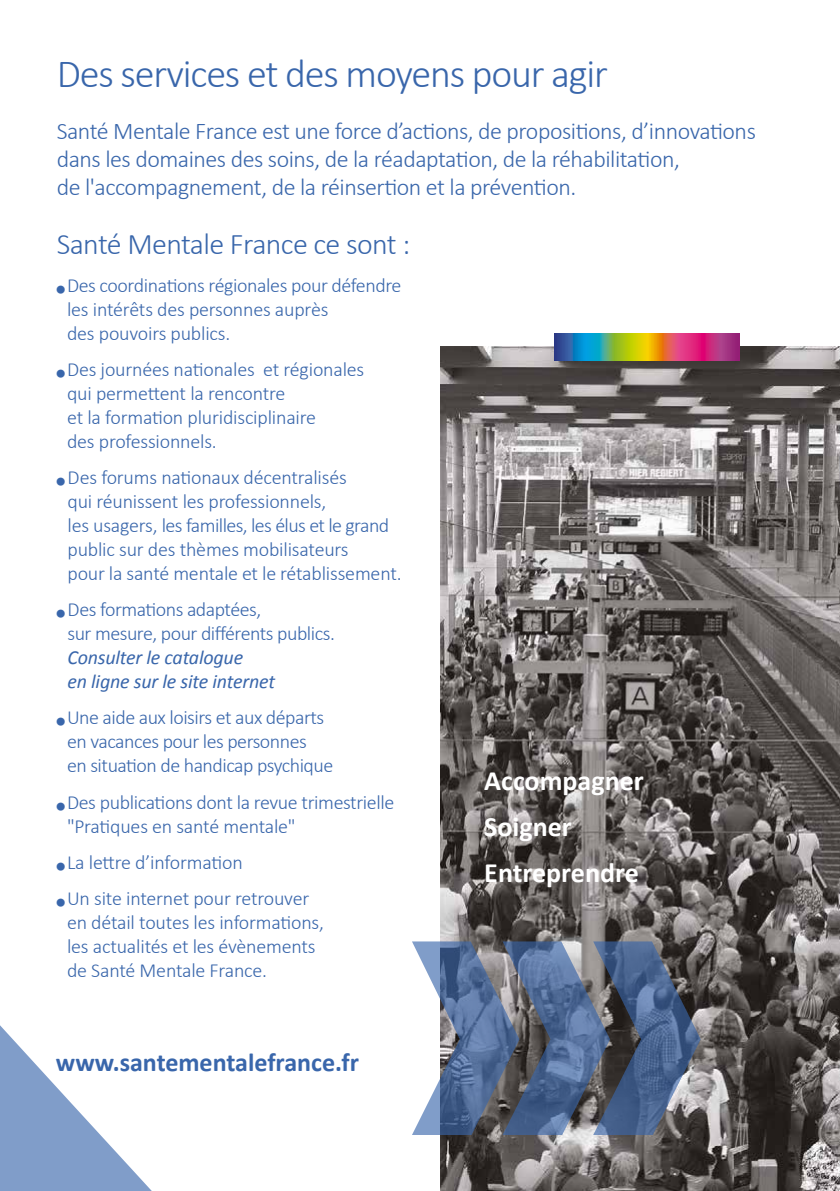
<style>
.page{position:relative;width:840px;height:1191px;background:#fff}
.page>*{position:absolute;margin:0;border:0;box-sizing:border-box;transform-origin:0 0}
.t1{font:300 40px "Calibri";letter-spacing:-.03em;color:#3966ab}
.t2{font:300 30px "Calibri";letter-spacing:-.02em;color:#3966ab}
.t3{font:700 28px "Calibri";color:#fff}
.t4{font:700 26px "Calibri";color:#3966ab}
.t5{font:300 24px/28px "Calibri";letter-spacing:-.02em;color:#3966ab}
.t6{font:300 20px/24px "Calibri";letter-spacing:-.015em;color:#3966ab}
.s1{font-weight:400;font-style:italic}
</style>
<div class="page">
<svg style="left:0;top:1025px;width:152px;height:166px"></svg>
<img style="left:440px;top:347px;width:399px;height:844px">
<svg style="left:412px;top:941px;width:288px;height:194px;background:#65748f"></svg>
<svg style="left:554px;top:334px;width:184px;height:26px;background:#96746a"></svg>
<p class="t1" style="left:57px;top:49px;width:552px">Des services et des moyens pour agir</p>
<p class="t5" style="left:57px;top:117px;width:700px">Santé Mentale France est une force d’actions, de propositions, d’innovations dans les domaines des soins, de la réadaptation, de la réhabilitation,<br>de l'accompagnement, de la réinsertion et la prévention.</p>
<p class="t2" style="left:57px;top:225px;width:355px">Santé Mentale France ce sont :</p>
<p class="t6" style="left:67px;top:273px;width:336px;text-indent:-10px">■ Des coordinations régionales pour défendre les intérêts des personnes auprès<br>des pouvoirs publics.</p>
<p class="t6" style="left:67px;top:357px;width:298px;text-indent:-10px">■ Des journées nationales et régionales qui permettent la rencontre<br>et la formation pluridisciplinaire<br>des professionnels.</p>
<p class="t6" style="left:67px;top:465px;width:335px;text-indent:-11px">■ Des forums nationaux décentralisés<br>qui réunissent les professionnels,<br>les usagers, les familles, les élus et le grand public sur des thèmes mobilisateurs<br>pour la santé mentale et le rétablissement.</p>
<p class="t6" style="left:67px;top:597px;width:269px;text-indent:-11px">■ Des formations adaptées,<br>sur mesure, pour différents publics.<br><span class="s1">Consulter le catalogue<br>en ligne sur le site internet</span></p>
<p class="t6" style="left:67px;top:705px;width:267px;text-indent:-10px">■ Une aide aux loisirs et aux départs en vacances pour les personnes<br>en situation de handicap psychique</p>
<p class="t6" style="left:67px;top:789px;width:328px;text-indent:-10px">■ Des publications dont la revue trimestrielle "Pratiques en santé mentale"</p>
<p class="t6" style="left:57px;top:849px;width:187px">■ La lettre d’information</p>
<p class="t6" style="left:67px;top:885px;width:258px;text-indent:-10px">■ Un site internet pour retrouver en détail toutes les informations, les actualités et les évènements de Santé Mentale France.</p>
<p class="t4" style="left:56px;top:1045px;width:304px">www.santementalefrance.fr</p>
<p class="t3" style="left:484px;top:763px;width:161px">Accompagner</p>
<p class="t3" style="left:484px;top:809px;width:89px">Soigner</p>
<p class="t3" style="left:484px;top:855px;width:156px">Entreprendre</p>
</div>
